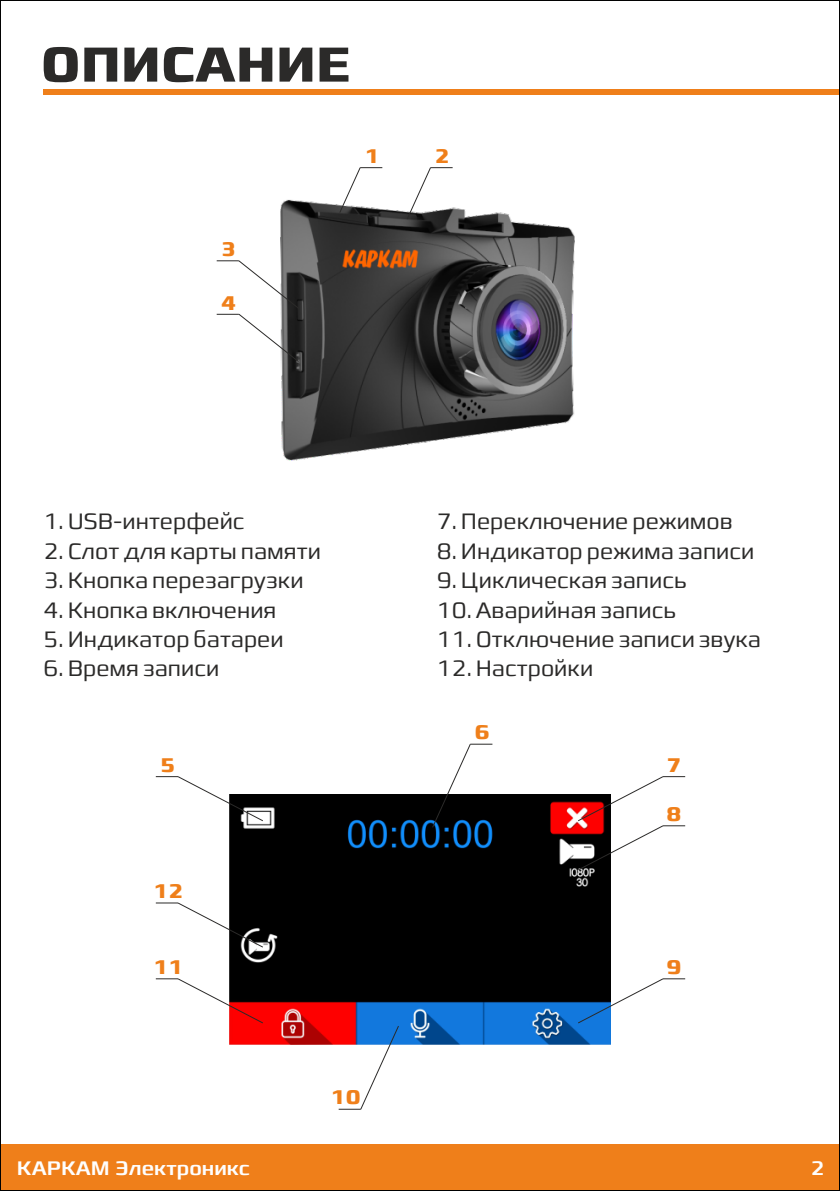
<style>
.page{position:relative;width:840px;height:1191px;background:#fff}
.page>*{position:absolute;margin:0;border:0;box-sizing:border-box;transform-origin:0 0}
.t1{font:700 50.05px "Francker CYR";color:#2b2a29}
.t2{font:300 22.75px "Francker CYR";color:#2b2a29}
.t3{font:700 20.3px "Francker CYR";color:#ef7f1a}
.t4{font:500 19.95px "Francker CYR";color:#fefefe}
</style>
<div class="page">
<div style="left:44px;top:89px;width:795px;height:6px;background:#ef7f1a"></div>
<img style="left:280px;top:199px;width:294px;height:262px">
<svg style="left:338px;top:167px;width:44px;height:47px"></svg>
<svg style="left:406px;top:167px;width:46px;height:53px"></svg>
<svg style="left:216px;top:260px;width:84px;height:103px"></svg>
<div style="left:0;top:1144px;width:839px;height:47px;background:#ef7f1a"></div>
<img style="left:230px;top:794px;width:379px;height:250px">
<hr style="left:470px;top:743px;width:22px;height:2px;background:#2b2a29">
<svg style="left:431px;top:743px;width:40px;height:85px"></svg>
<svg style="left:156px;top:977px;width:108px;height:47px"></svg>
<svg style="left:156px;top:776px;width:108px;height:45px"></svg>
<svg style="left:156px;top:902px;width:108px;height:46px"></svg>
<svg style="left:577px;top:977px;width:107px;height:47px"></svg>
<svg style="left:577px;top:776px;width:107px;height:95px"></svg>
<svg style="left:338px;top:1025px;width:61px;height:85px"></svg>
<h1 class="t1" style="left:41px;top:44px;width:311px">ОПИСАНИЕ</h1>
<p class="t3" style="left:364px;top:148px;width:16px">1</p>
<p class="t3" style="left:434px;top:148px;width:16px">2</p>
<p class="t3" style="left:221px;top:241px;width:16px">3</p>
<p class="t3" style="left:221px;top:294px;width:16px">4</p>
<p class="t2" style="left:44px;top:512px;width:202px">1. USB-интерфейс</p>
<p class="t2" style="left:44px;top:541px;width:278px">2. Слот для карты памяти</p>
<p class="t2" style="left:44px;top:571px;width:261px">3. Кнопка перезагрузки</p>
<p class="t2" style="left:44px;top:600px;width:234px">4. Кнопка включения</p>
<p class="t2" style="left:44px;top:630px;width:241px">5. Индикатор батареи</p>
<p class="t2" style="left:44px;top:659px;width:177px">6. Время записи</p>
<p class="t2" style="left:436px;top:512px;width:297px">7. Переключение режимов</p>
<p class="t2" style="left:436px;top:541px;width:319px">8. Индикатор режима записи</p>
<p class="t2" style="left:436px;top:571px;width:251px">9. Циклическая запись</p>
<p class="t2" style="left:436px;top:600px;width:240px">10. Аварийная запись</p>
<p class="t2" style="left:436px;top:630px;width:325px">11. Отключение записи звука</p>
<p class="t2" style="left:436px;top:659px;width:158px">12. Настройки</p>
<p class="t3" style="left:474px;top:724px;width:16px">6</p>
<p class="t3" style="left:160px;top:756px;width:16px">5</p>
<p class="t3" style="left:666px;top:756px;width:16px">7</p>
<p class="t3" style="left:666px;top:805px;width:16px">8</p>
<p class="t3" style="left:153px;top:883px;width:31px">12</p>
<p class="t3" style="left:153px;top:958px;width:31px">11</p>
<p class="t3" style="left:666px;top:958px;width:16px">9</p>
<p class="t3" style="left:331px;top:1089px;width:31px">10</p>
<p class="t4" style="left:17px;top:1159px;width:234px">КАРКАМ Электроникс</p>
<p class="t4" style="left:810px;top:1159px;width:15px">2</p>
</div>
